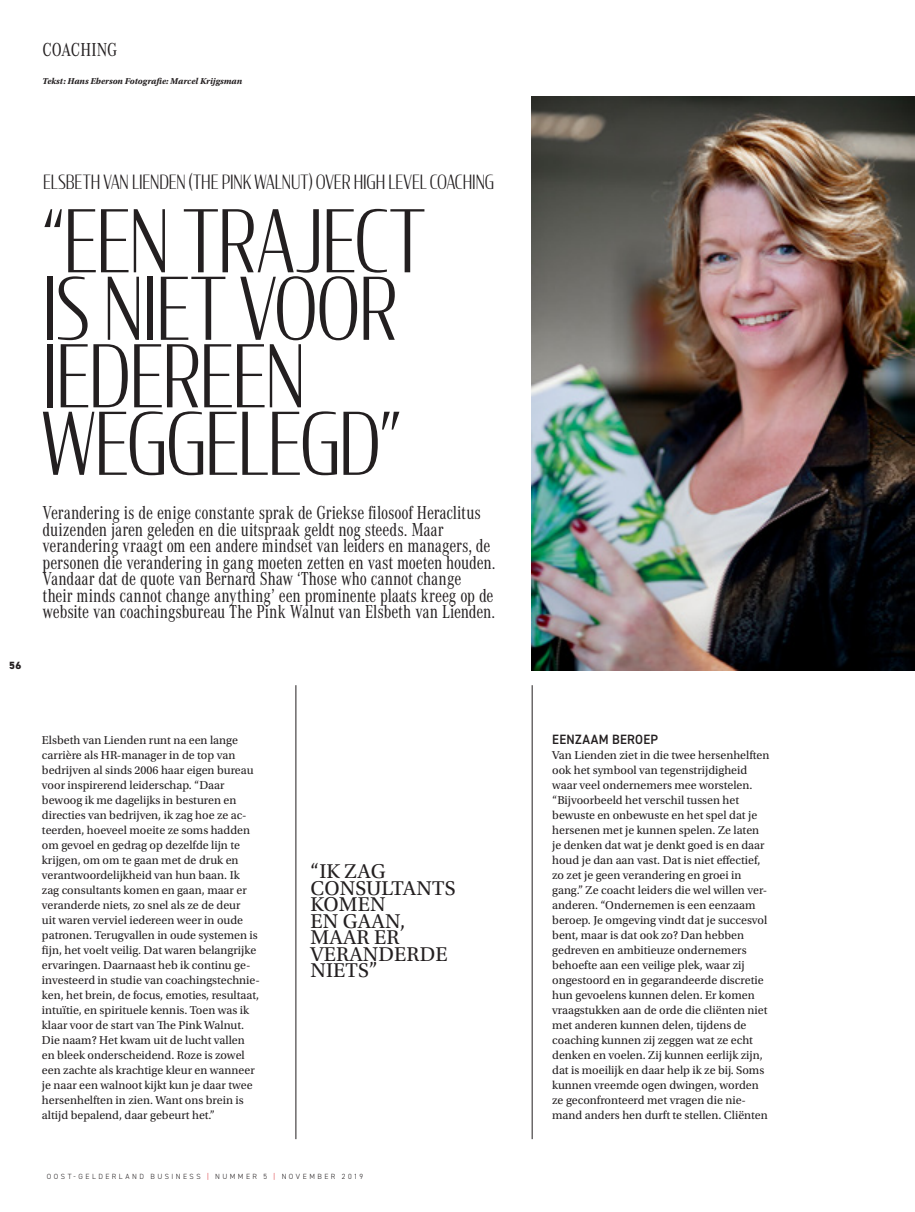
<style>
.page{position:relative;width:915px;height:1212px;background:#fff}
.page>*{position:absolute;margin:0;border:0;box-sizing:border-box;transform-origin:0 0}
.hoofdkop{font:300 85.5px/67.5px "Condor Cond";letter-spacing:-.02em;color:#231f20;scale:.95 1}
.streamer_utopia{font:21px/16.5px "Utopia Std";letter-spacing:.01em;color:#231f20}
.intro_corperate{font:19.5px/16.5px "Corporate A Cond Pro";letter-spacing:-.01em;color:#231f20;scale:.95 1}
.bijkop{font:300 19.5px "Condor Cond";letter-spacing:-.005em;color:#231f20;scale:.95 1}
.intro_corperate-2{font:19.5px "Corporate A Cond Pro";letter-spacing:-.01em;color:#231f20}
.tussenkop_dinn{font:600 13.5px "DIN2014";letter-spacing:.02em;color:#231f20;scale:.95 1}
.platte_tekst{font:12px/15px "Utopia Std";color:#231f20}
.t1{font:800 10.5px "DIN2014";color:#231f20}
.platte_tekst-2{font:italic 700 9px "Utopia Std";color:#231f20}
.t2{font:300 7.5px "DIN2014";letter-spacing:.325em;color:#231f20}
.s1{color:#d81c23}
</style>
<div class="page">
<img style="left:531px;top:97px;width:383px;height:574px">
<hr style="left:295px;top:685px;width:1px;height:454px;background:#231f20">
<hr style="left:531px;top:685px;width:1px;height:454px;background:#231f20">
<p class="intro_corperate-2" style="left:43px;top:36px;width:76px">COACHING</p>
<p class="platte_tekst-2" style="left:43px;top:76px;width:201px">Tekst: Hans Eberson Fotografie: Marcel Krijgsman</p>
<p class="t1" style="left:9px;top:658px;width:14px">56</p>
<p class="bijkop" style="left:43px;top:170px;width:476px">ELSBETH VAN LIENDEN (THE PINK WALNUT) OVER HIGH LEVEL COACHING</p>
<p class="hoofdkop" style="left:42px;top:205px;width:404px">“EEN TRAJECT<br>IS NIET VOOR<br>IEDEREEN<br>WEGGELEGD”</p>
<p class="intro_corperate" style="left:43px;top:504px;width:478px">Verandering is de enige constante sprak de Griekse filosoof Heraclitus duizenden jaren geleden en die uitspraak geldt nog steeds. Maar verandering vraagt om een andere mindset van leiders en managers, de personen die verandering in gang moeten zetten en vast moeten houden.<br>Vandaar dat de quote van Bernard Shaw ‘Those who cannot change their minds cannot change anything’ een prominente plaats kreeg op de website van coachingsbureau The Pink Walnut van Elsbeth van Lienden.</p>
<p class="platte_tekst" style="left:42px;top:733px;width:219px">Elsbeth van Lienden runt na een lange carrière als HR-manager in de top van bedrijven al sinds 2006 haar eigen bureau voor inspirerend leiderschap. “Daar bewoog ik me dagelijks in besturen en directies van bedrijven, ik zag hoe ze ac&shy;teerden, hoeveel moeite ze soms hadden om gevoel en gedrag op dezelfde lijn te krijgen, om om te gaan met de druk en verantwoordelijkheid van hun baan. Ik<br>zag consultants komen en gaan, maar er veranderde niets, zo snel als ze de deur<br>uit waren verviel iedereen weer in oude patronen. Terugvallen in oude systemen is fijn, het voelt veilig. Dat waren belangrijke ervaringen. Daarnaast heb ik continu ge&shy;ïnvesteerd in studie van coachingstechnie&shy;ken, het brein, de focus, emoties, resultaat, intuïtie, en spirituele kennis. Toen was ik klaar voor de start van The Pink Walnut.<br>Die naam? Het kwam uit de lucht vallen en bleek onderscheidend. Roze is zowel een zachte als krachtige kleur en wanneer je naar een walnoot kijkt kun je daar twee hersenhelften in zien. Want ons brein is altijd bepalend, daar gebeurt het.”</p>
<p class="streamer_utopia" style="left:310px;top:863px;width:147px">“IK ZAG<br>CONSULTANTS<br>KOMEN<br>EN GAAN,<br>MAAR ER<br>VERANDERDE<br>NIETS”</p>
<p class="t2" style="left:47px;top:1172px;width:318px">OOST-GELDERLAND BUSINESS <span class="s1">|</span> NUMMER 5 <span class="s1">|</span> NOVEMBER 2019</p>
<p class="tussenkop_dinn" style="left:552px;top:730px;width:113px">EENZAAM BEROEP</p>
<p class="platte_tekst" style="left:552px;top:748px;width:219px">Van Lienden ziet in die twee hersenhelften ook het symbool van tegenstrijdigheid waar veel ondernemers mee worstelen. “Bijvoorbeeld het verschil tussen het bewuste en onbewuste en het spel dat je hersenen met je kunnen spelen. Ze laten je denken dat wat je denkt goed is en daar houd je dan aan vast. Dat is niet effectief, zo zet je geen verandering en groei in gang.” Ze coacht leiders die wel willen ver&shy;anderen. “Ondernemen is een eenzaam beroep. Je omgeving vindt dat je succesvol bent, maar is dat ook zo? Dan hebben gedreven en ambitieuze ondernemers behoefte aan een veilige plek, waar zij ongestoord en in gegarandeerde discretie hun gevoelens kunnen delen. Er komen vraagstukken aan de orde die cliënten niet met anderen kunnen delen, tijdens de coaching kunnen zij zeggen wat ze echt denken en voelen. Zij kunnen eerlijk zijn, dat is moeilijk en daar help ik ze bij. Soms kunnen vreemde ogen dwingen, worden ze geconfronteerd met vragen die nie&shy;mand anders hen durft te stellen. Cliënten</p>
</div>
